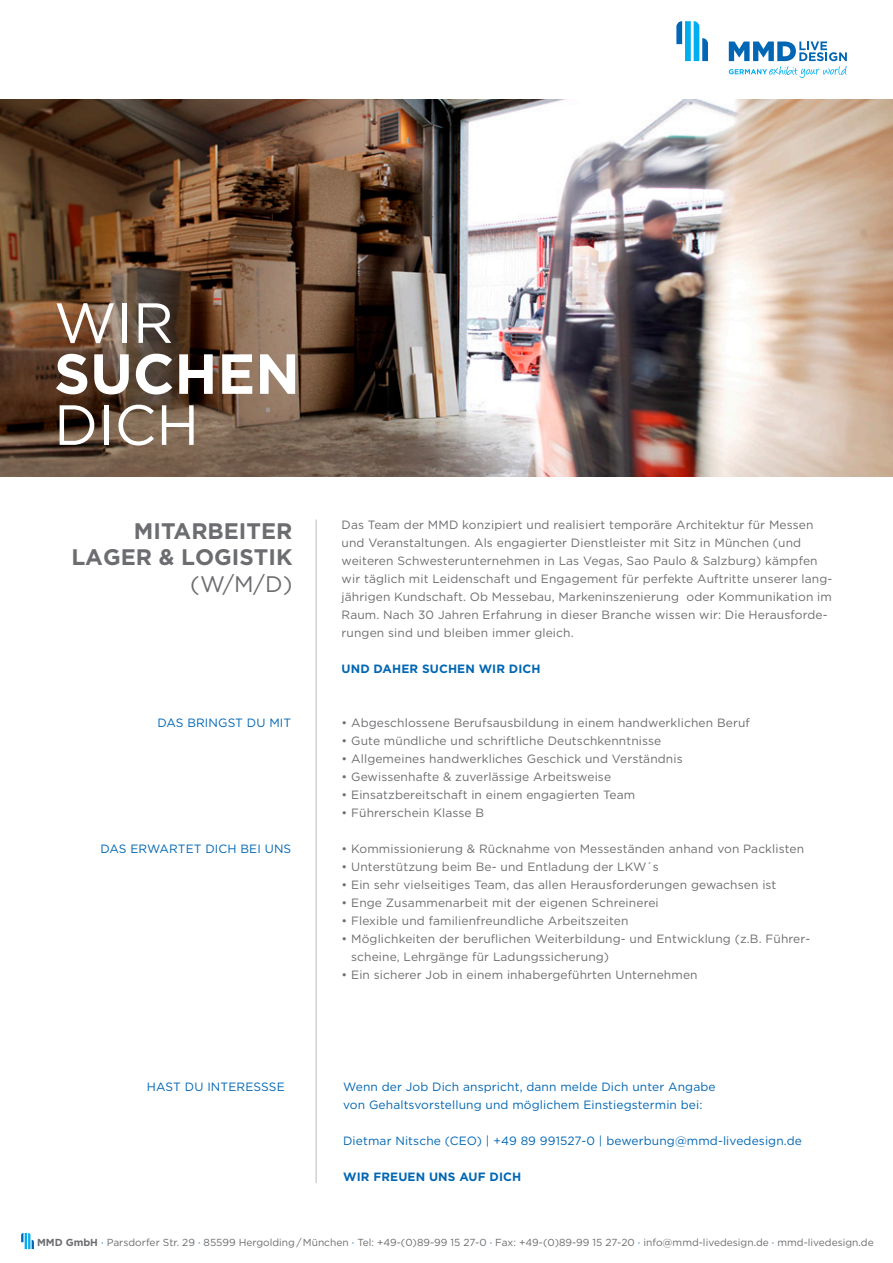
<style>
.page{position:relative;width:893px;height:1263px;background:#fff}
.page>*{position:absolute;margin:0;border:0;box-sizing:border-box;transform-origin:0 0}
.t1{font:56.4px "Gotham";color:#fff}
.t2{font:700 56.4px "Gotham";color:#fff}
.t3{font:700 22.5px/26.7px "Gotham";color:#6c6d70;text-align:right}
.t4{font:22.5px "Gotham";color:#6c6d70}
.t5{font:12px/18px "Gotham";letter-spacing:.01em;color:#6c6d70}
.t6{font:12px/18px "Gotham";letter-spacing:.01em;color:#0166b3}
.t7{font:700 12px "Gotham";letter-spacing:.01em;color:#0166b3}
.t8{font:10.2px "Gotham";color:#6c6d70}
.s1{font-weight:700}
.s2{color:#0166b3}
</style>
<div class="page">
<img style="left:456px;top:100px;width:437px;height:377px">
<svg style="left:676px;top:21px;width:32px;height:40px"></svg>
<svg style="left:729px;top:42px;width:118px;height:36px"></svg>
<hr style="left:316px;top:519px;width:1px;height:664px;background:#babcbb">
<img style="left:0;top:100px;width:456px;height:377px">
<svg style="left:21px;top:1233px;width:13px;height:16px"></svg>
<h1 class="t1" style="left:54px;top:287px;width:121px">WIR</h1>
<h1 class="t2" style="left:54px;top:336px;width:247px">SUCHEN</h1>
<h1 class="t1" style="left:54px;top:389px;width:147px">DICH</h1>
<h2 class="t3" style="left:71px;top:517px;width:223px">MITARBEITER<br>LAGER &amp; LOGISTIK</h2>
<h2 class="t4" style="left:190px;top:569px;width:104px">(W/M/D)</h2>
<p class="t6" style="left:157px;top:714px;width:135px">DAS BRINGST DU MIT</p>
<p class="t6" style="left:100px;top:839px;width:192px">DAS ERWARTET DICH BEI UNS</p>
<p class="t5" style="left:342px;top:516px;width:492px">Das Team der MMD konzipiert und realisiert temporäre Architektur für Messen und Veranstaltungen. Als engagierter Dienstleister mit Sitz in München (und weiteren Schwesterunternehmen in Las Vegas, Sao Paulo &amp; Salzburg) kämpfen wir täglich mit Leidenschaft und Engagement für perfekte Auftritte unserer lang&shy;jährigen Kundschaft. Ob Messebau, Markeninszenierung oder Kommunikation im Raum. Nach 30 Jahren Erfahrung in dieser Branche wissen wir: Die Herausforde&shy;rungen sind und bleiben immer gleich.</p>
<p class="t7" style="left:342px;top:661px;width:201px">UND DAHER SUCHEN WIR DICH</p>
<p class="t5" style="left:342px;top:714px;width:410px">• Abgeschlossene Berufsausbildung in einem handwerklichen Beruf</p>
<p class="t5" style="left:342px;top:732px;width:321px">• Gute mündliche und schriftliche Deutschkenntnisse</p>
<p class="t5" style="left:342px;top:750px;width:343px">• Allgemeines handwerkliches Geschick und Verständnis</p>
<p class="t5" style="left:342px;top:768px;width:271px">• Gewissenhafte &amp; zuverlässige Arbeitsweise</p>
<p class="t5" style="left:342px;top:786px;width:295px">• Einsatzbereitschaft in einem engagierten Team</p>
<p class="t5" style="left:342px;top:804px;width:144px">• Führerschein Klasse B</p>
<p class="t5" style="left:342px;top:840px;width:464px">• Kommissionierung &amp; Rücknahme von Messeständen anhand von Packlisten</p>
<p class="t5" style="left:342px;top:858px;width:319px">• Unterstützung beim Be- und Entladung der LKW´s</p>
<p class="t5" style="left:342px;top:876px;width:436px">• Ein sehr vielseitiges Team, das allen Herausforderungen gewachsen ist</p>
<p class="t5" style="left:342px;top:894px;width:319px">• Enge Zusammenarbeit mit der eigenen Schreinerei</p>
<p class="t5" style="left:342px;top:912px;width:288px">• Flexible und familienfreundliche Arbeitszeiten</p>
<p class="t5" style="left:351px;top:930px;width:461px;text-indent:-10px">• Möglichkeiten der beruflichen Weiterbildung- und Entwicklung (z.B. Führer&shy;scheine, Lehrgänge für Ladungssicherung)</p>
<p class="t5" style="left:342px;top:966px;width:358px">• Ein sicherer Job in einem inhabergeführten Unternehmen</p>
<p class="t6" style="left:147px;top:1078px;width:139px">HAST DU INTERESSSE</p>
<p class="t6" style="left:343px;top:1078px;width:374px">Wenn der Job Dich anspricht, dann melde Dich unter Angabe von Gehaltsvorstellung und möglichem Einstiegstermin bei:</p>
<p class="t6" style="left:343px;top:1132px;width:460px">Dietmar Nitsche (CEO) | +49 89 991527-0 | bewerbung@mmd-livedesign.de</p>
<p class="t7" style="left:343px;top:1169px;width:180px">WIR FREUEN UNS AUF DICH</p>
<p class="t8" style="left:37px;top:1236px;width:838px"><span class="s1">MMD GmbH</span> <span class="s2">·</span> Parsdorfer Str. 29 <span class="s2">·</span> 85599 Hergolding / München <span class="s2">·</span> Tel: +49-(0)89-99 15 27-0 <span class="s2">·</span> Fax: +49-(0)89-99 15 27-20 <span class="s2">·</span> info@mmd-livedesign.de <span class="s2">·</span> mmd-livedesign.de</p>
</div>
